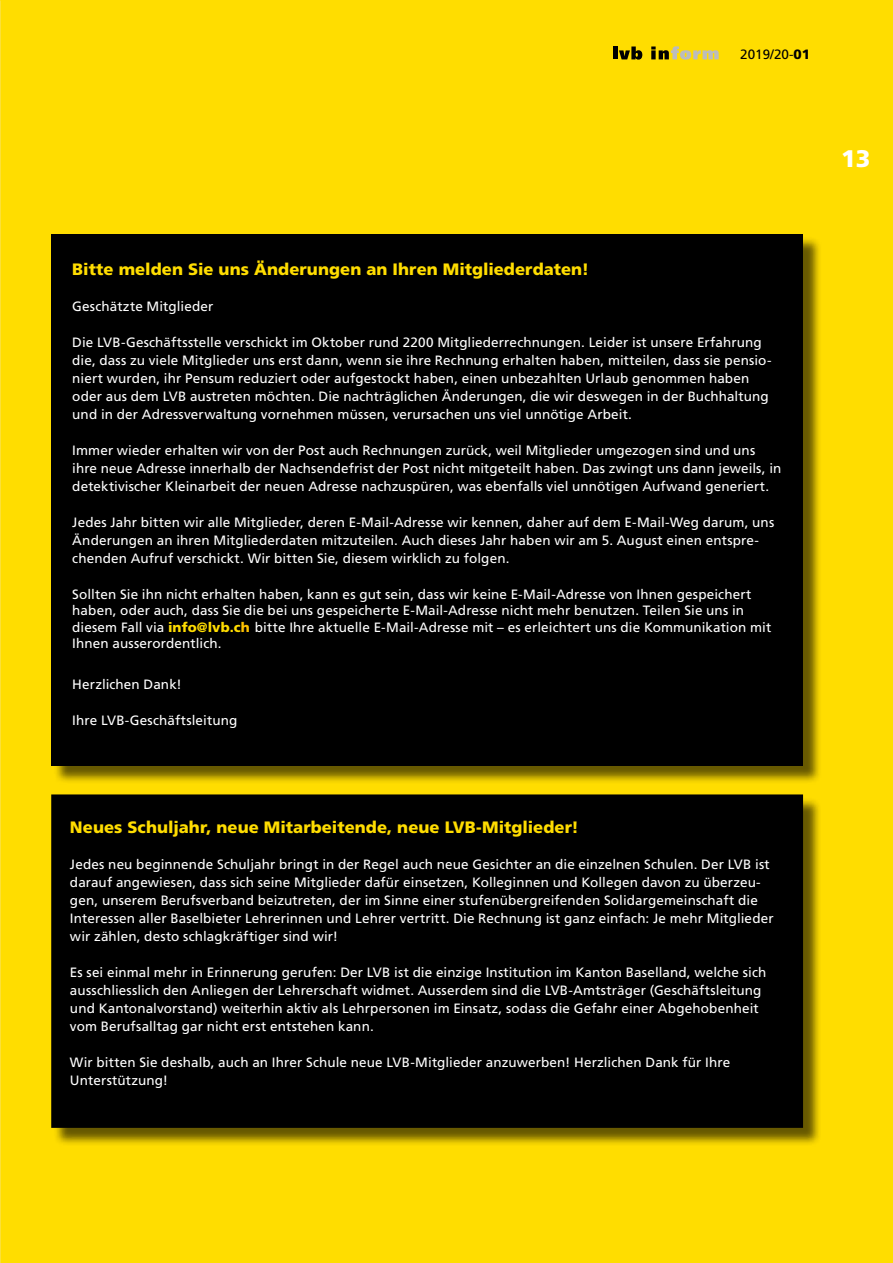
<style>
.page{position:relative;width:893px;height:1263px;background:#fd0}
.page>*{position:absolute;margin:0;border:0;box-sizing:border-box;transform-origin:0 0}
.t1{font:900 24px "Frutiger LT Std";color:#fff}
.t2{font:900 16.5px "Frutiger LT Std";letter-spacing:.005em;color:#fd0}
.t3{font:13.5px/18px "Frutiger LT Std";letter-spacing:.005em;color:#fff}
.t4{font:13.5px "Frutiger LT Std";color:#000}
.s1{font-weight:900}
.s2{font-weight:900;color:#fd0}
.s3{font-weight:900;color:#ffc200}
</style>
<div class="page">
<hr style="left:613px;top:47px;width:4px;height:12px;background:#000">
<svg style="left:619px;top:46px;width:100px;height:14px"></svg>
<div style="left:53px;top:797px;width:768px;height:350px;background:#000;opacity:.6"></div>
<div style="left:54px;top:797px;width:746px;height:328px;background:#000"></div>
<div style="left:51px;top:794px;width:752px;height:334px;border:6px solid #000"></div>
<div style="left:53px;top:236px;width:769px;height:548px;background:#000;opacity:.6"></div>
<div style="left:51px;top:234px;width:752px;height:532px;background:#000"></div>
<p class="t4" style="left:740px;top:46px;width:71px">2019/20-<span class="s1">01</span></p>
<h1 class="t1" style="left:841px;top:144px;width:31px">13</h1>
<p class="t2" style="left:72px;top:259px;width:518px">Bitte melden Sie uns Änderungen an Ihren Mitgliederdaten!</p>
<p class="t3" style="left:72px;top:297px;width:143px">Geschätzte Mitglieder</p>
<p class="t3" style="left:72px;top:333px;width:701px">Die LVB-Geschäftsstelle verschickt im Oktober rund 2200 Mitgliederrechnungen. Leider ist unsere Erfahrung die, dass zu viele Mitglieder uns erst dann, wenn sie ihre Rechnung erhalten haben, mitteilen, dass sie pensio&shy;niert wurden, ihr Pensum reduziert oder aufgestockt haben, einen unbezahlten Urlaub genommen haben oder aus dem LVB austreten möchten. Die nachträglichen Änderungen, die wir deswegen in der Buchhaltung und in der Adressverwaltung vornehmen müssen, verursachen uns viel unnötige Arbeit.</p>
<p class="t3" style="left:72px;top:441px;width:710px">Immer wieder erhalten wir von der Post auch Rechnungen zurück, weil Mitglieder umgezogen sind und uns ihre neue Adresse innerhalb der Nachsendefrist der Post nicht mitgeteilt haben. Das zwingt uns dann jeweils, in detektivischer Kleinarbeit der neuen Adresse nachzuspüren, was ebenfalls viel unnötigen Aufwand generiert.</p>
<p class="t3" style="left:72px;top:513px;width:703px">Jedes Jahr bitten wir alle Mitglieder, deren E-Mail-Adresse wir kennen, daher auf dem E-Mail-Weg darum, uns<br>Änderungen an ihren Mitgliederdaten mitzuteilen. Auch dieses Jahr haben wir am 5. August einen entspre&shy;chenden Aufruf verschickt. Wir bitten Sie, diesem wirklich zu folgen.</p>
<p class="t3" style="left:72px;top:586px;width:700px;line-height:16.5px">Sollten Sie ihn nicht erhalten haben, kann es gut sein, dass wir keine E-Mail-Adresse von Ihnen gespeichert haben, oder auch, dass Sie die bei uns gespeicherte E-Mail-Adresse nicht mehr benutzen. Teilen Sie uns in diesem Fall via <span class="s2">info@lvb.c</span><span class="s3">h</span> bitte Ihre aktuelle E-Mail-Adresse mit – es erleichtert uns die Kommunikation mit Ihnen ausserordentlich.</p>
<p class="t3" style="left:72px;top:675px;width:111px">Herzlichen Dank!</p>
<p class="t3" style="left:72px;top:711px;width:167px">Ihre LVB-Geschäftsleitung</p>
<p class="t2" style="left:70px;top:817px;width:510px">Neues Schuljahr, neue Mitarbeitende, neue LVB-Mitglieder!</p>
<p class="t3" style="left:70px;top:855px;width:705px">Jedes neu beginnende Schuljahr bringt in der Regel auch neue Gesichter an die einzelnen Schulen. Der LVB ist darauf angewiesen, dass sich seine Mitglieder dafür einsetzen, Kolleginnen und Kollegen davon zu überzeu&shy;gen, unserem Berufsverband beizutreten, der im Sinne einer stufenübergreifenden Solidargemeinschaft die Interessen aller Baselbieter Lehrerinnen und Lehrer vertritt. Die Rechnung ist ganz einfach: Je mehr Mitglieder wir zählen, desto schlagkräftiger sind wir!</p>
<p class="t3" style="left:70px;top:963px;width:698px">Es sei einmal mehr in Erinnerung gerufen: Der LVB ist die einzige Institution im Kanton Baselland, welche sich ausschliesslich den Anliegen der Lehrerschaft widmet. Ausserdem sind die LVB-Amtsträger (Geschäftsleitung und Kantonalvorstand) weiterhin aktiv als Lehrpersonen im Einsatz, sodass die Gefahr einer Abgehobenheit vom Berufsalltag gar nicht erst entstehen kann.</p>
<p class="t3" style="left:70px;top:1053px;width:662px">Wir bitten Sie deshalb, auch an Ihrer Schule neue LVB-Mitglieder anzuwerben! Herzlichen Dank für Ihre<br>Unterstützung!</p>
</div>
